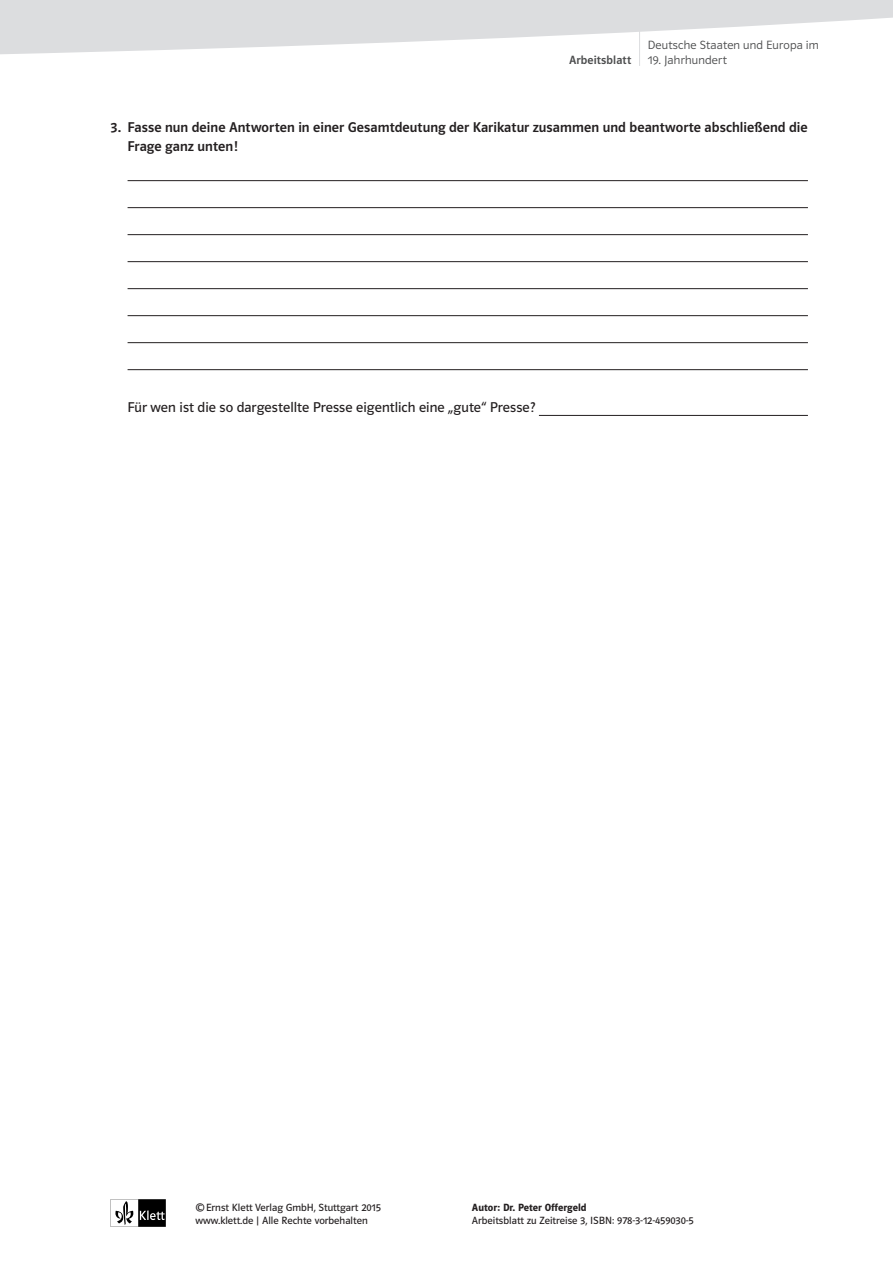
<style>
.page{position:relative;width:893px;height:1263px;background:#fff}
.page>*{position:absolute;margin:0;border:0;box-sizing:border-box;transform-origin:0 0}
.t1{font:14.25px/18.8px "Polo ST11 K Krftg";letter-spacing:.005em;color:#231f20}
.t2{font:14.25px "Polo ST11 K Buch";letter-spacing:.005em;color:#231f20}
.t3{font:12px "Polo ST11 K Leicht";letter-spacing:.015em;color:#4b4c4d}
.t4{font:12px "Polo ST11 K Krftg";letter-spacing:.01em;color:#4b4c4d}
.t5{font:10.5px/12.8px "Polo ST11 K Buch";color:#231f20}
.t6{font:10.5px "Polo ST11 K Hfett";color:#231f20}
</style>
<div class="page">
<svg style="left:111px;top:1199px;width:55px;height:28px"></svg>
<hr style="left:128px;top:180px;width:680px;height:1px;background:#231f20">
<hr style="left:128px;top:207px;width:680px;height:1px;background:#231f20">
<hr style="left:128px;top:234px;width:680px;height:1px;background:#231f20">
<hr style="left:128px;top:261px;width:680px;height:1px;background:#231f20">
<hr style="left:128px;top:288px;width:680px;height:1px;background:#231f20">
<hr style="left:128px;top:315px;width:680px;height:1px;background:#231f20">
<hr style="left:128px;top:342px;width:680px;height:1px;background:#231f20">
<hr style="left:128px;top:369px;width:680px;height:1px;background:#231f20">
<hr style="left:539px;top:415px;width:269px;height:1px;background:#231f20">
<hr style="left:639px;top:0;width:1px;height:66px;background:#dcdddf">
<svg style="left:0;top:0;width:893px;height:55px;fill:#dcdddf"></svg>
<p class="t3" style="left:648px;top:38px;width:173px">Deutsche Staaten und Europa im</p>
<p class="t4" style="left:569px;top:53px;width:64px">Arbeitsblatt</p>
<p class="t3" style="left:648px;top:53px;width:81px">19. Jahrhundert</p>
<h1 class="t1" style="left:128px;top:118px;width:682px;text-indent:-17px">3. Fasse nun deine Antworten in einer Gesamtdeutung der Karikatur zusammen und beantworte abschließend die<br>Frage ganz unten!</h1>
<h1 class="t2" style="left:128px;top:400px;width:409px">Für wen ist die so dargestellte Presse eigentlich eine „gute“ Presse?</h1>
<p class="t5" style="left:196px;top:1201px;width:187px">© Ernst Klett Verlag GmbH, Stuttgart 2015 www.klett.de | Alle Rechte vorbehalten</p>
<p class="t6" style="left:472px;top:1201px;width:116px">Autor: Dr. Peter Offergeld</p>
<p class="t5" style="left:472px;top:1214px;width:223px">Arbeitsblatt zu Zeitreise 3, ISBN: 978-3-12-459030-5</p>
</div>
